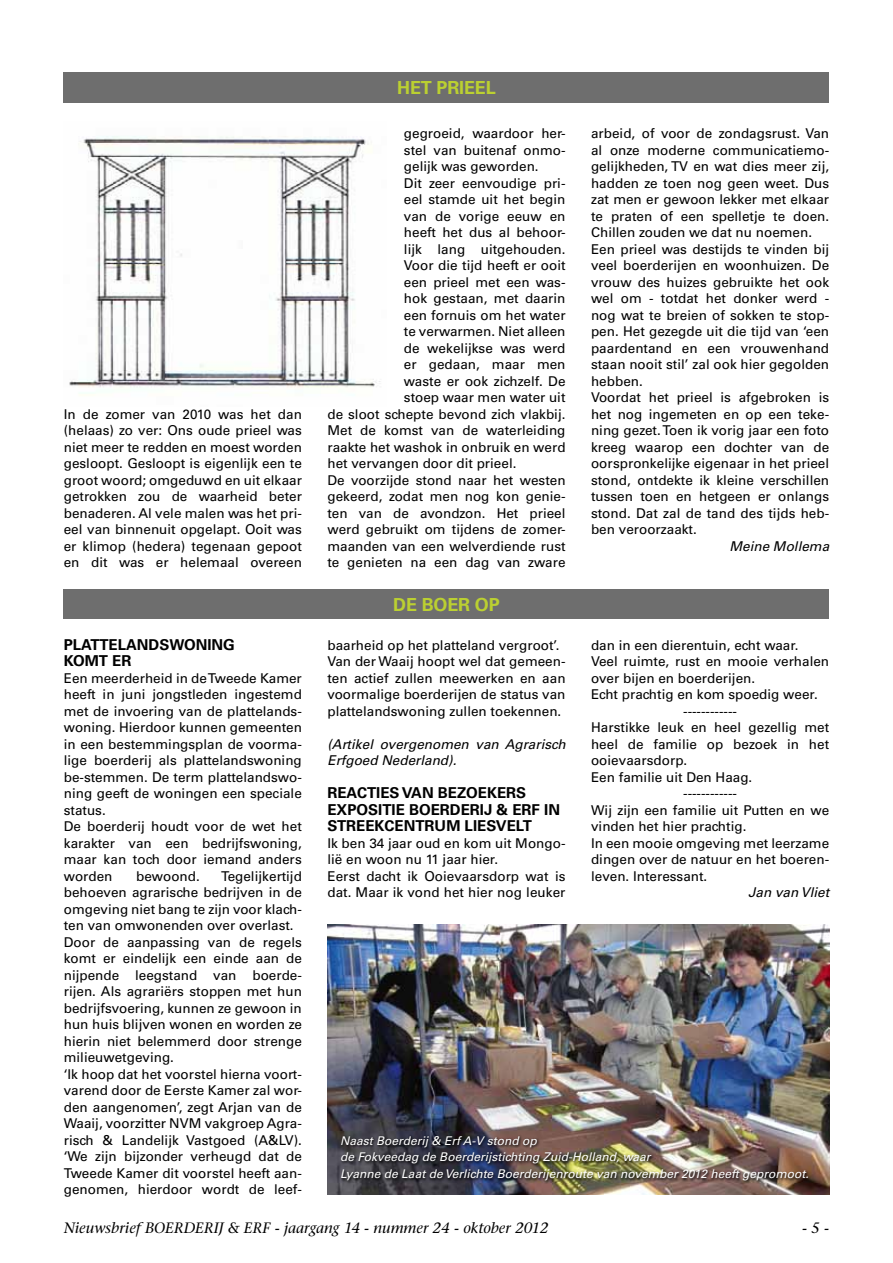
<style>
.page{position:relative;width:893px;height:1263px;background:#fff}
.page>*{position:absolute;margin:0;border:0;box-sizing:border-box;transform-origin:0 0}
.t1{font:700 18px "Univers LT Std";letter-spacing:-.01em;color:#bbd031}
.t2{font:700 15px/16.5px "Univers LT Std";color:#000}
.t3{font:italic 500 15px "Stone Serif Std";color:#000}
.t4{font:13.5px/16.5px "Univers LT Std";color:#000}
.t5{font:italic 13.5px/16.5px "Univers LT Std";color:#000}
.t6{font:italic 12px/16.5px "Univers LT Std";color:#fff}
</style>
<div class="page">
<div style="left:64px;top:589px;width:765px;height:30px;background:#6e6e6e"></div>
<div style="left:64px;top:72px;width:765px;height:30px;background:#6e6e6e"></div>
<img style="left:69px;top:136px;width:311px;height:252px">
<img style="left:327px;top:925px;width:502px;height:270px">
<img style="left:339px;top:1134px;width:472px;height:50px">
<p class="t4" style="left:64px;top:406px;width:240px;text-align:justify">In de zomer van 2010 was het dan (helaas) zo ver: Ons oude prieel was niet meer te redden en moest worden gesloopt. Gesloopt is eigenlijk een te groot woord; omgeduwd en uit elkaar getrokken zou de waarheid beter benaderen. Al vele malen was het pri&shy;eel van binnenuit opgelapt. Ooit was er klimop (hedera) tegenaan gepoot en dit was er helemaal overeen</p>
<p class="t2" style="left:64px;top:636px;width:173px">PLATTELANDSWONING<br>KOMT ER</p>
<p class="t4" style="left:64px;top:670px;width:240px">Een meerderheid in de Tweede Kamer heeft in juni jongstleden ingestemd met de invoering van de plattelands&shy;woning. Hierdoor kunnen gemeenten in een bestemmingsplan de voorma&shy;lige boerderij als plattelandswoning be-stemmen. De term plattelandswo&shy;ning geeft de woningen een speciale status.<br>De boerderij houdt voor de wet het karakter van een bedrijfswoning, maar kan toch door iemand anders worden</p>
<p class="t4" style="left:64px;top:868px;width:240px;text-indent:157px">Tegelijkertijd behoeven agrarische bedrijven in de omgeving niet bang te zijn voor klach&shy;ten van omwonenden over overlast.<br>Door de aanpassing van de regels komt er eindelijk een einde aan de nijpende leegstand van boerde&shy;rijen. Als agrariërs stoppen met hun bedrijfsvoering, kunnen ze gewoon in hun huis blijven wonen en worden ze hierin niet belemmerd door strenge milieuwetgeving.<br>‘Ik hoop dat het voorstel hierna voort&shy;varend door de Eerste Kamer zal wor&shy;den aangenomen’, zegt Arjan van de Waaij, voorzitter NVM vakgroep Agra&shy;risch &amp; Landelijk Vastgoed (A&amp;LV). ‘We zijn bijzonder verheugd dat de Tweede Kamer dit voorstel heeft aan&shy;genomen, hierdoor wordt de leef-</p>
<p class="t4" style="left:136px;top:868px;width:65px">bewoond.</p>
<h1 class="t1" style="left:397px;top:77px;width:100px">HET PRIEEL</h1>
<p class="t4" style="left:404px;top:125px;width:163px">gegroeid, waardoor her-</p>
<p class="t4" style="left:404px;top:142px;width:163px">stel van buitenaf onmo-</p>
<p class="t4" style="left:404px;top:158px;width:136px">gelijk was geworden.</p>
<p class="t4" style="left:404px;top:175px;width:163px">Dit zeer eenvoudige pri-</p>
<p class="t4" style="left:404px;top:191px;width:163px">eel stamde uit het begin</p>
<p class="t4" style="left:404px;top:208px;width:163px">van de vorige eeuw en</p>
<p class="t4" style="left:404px;top:224px;width:163px">heeft het dus al behoor-</p>
<p class="t4" style="left:404px;top:241px;width:163px">lijk lang uitgehouden.</p>
<p class="t4" style="left:404px;top:257px;width:163px">Voor die tijd heeft er ooit</p>
<p class="t4" style="left:404px;top:274px;width:163px">een prieel met een was-</p>
<p class="t4" style="left:404px;top:290px;width:163px">hok gestaan, met daarin</p>
<p class="t4" style="left:404px;top:307px;width:163px">een fornuis om het water</p>
<p class="t4" style="left:404px;top:323px;width:163px">te verwarmen. Niet alleen</p>
<p class="t4" style="left:404px;top:340px;width:163px">de wekelijkse was werd</p>
<p class="t4" style="left:404px;top:356px;width:163px">er gedaan, maar men</p>
<p class="t4" style="left:404px;top:373px;width:163px">waste er ook zichzelf. De</p>
<p class="t4" style="left:404px;top:389px;width:163px">stoep waar men water uit</p>
<p class="t4" style="left:327px;top:406px;width:240px">de sloot schepte bevond zich vlakbij.</p>
<p class="t4" style="left:327px;top:422px;width:240px">Met de komst van de waterleiding</p>
<p class="t4" style="left:327px;top:439px;width:240px">raakte het washok in onbruik en werd</p>
<p class="t4" style="left:327px;top:455px;width:191px">het vervangen door dit prieel.</p>
<p class="t4" style="left:327px;top:472px;width:240px">De voorzijde stond naar het westen</p>
<p class="t4" style="left:327px;top:488px;width:240px">gekeerd, zodat men nog kon genie-</p>
<p class="t4" style="left:327px;top:505px;width:240px">ten van de avondzon. Het prieel</p>
<p class="t4" style="left:327px;top:521px;width:240px">werd gebruikt om tijdens de zomer-</p>
<p class="t4" style="left:327px;top:538px;width:240px">maanden van een welverdiende rust</p>
<p class="t4" style="left:327px;top:554px;width:240px">te genieten na een dag van zware</p>
<h1 class="t1" style="left:393px;top:594px;width:108px">DE BOER OP</h1>
<p class="t4" style="left:327px;top:637px;width:240px">baarheid op het platteland vergroot’.<br>Van der Waaij hoopt wel dat gemeen&shy;ten actief zullen meewerken en aan voormalige boerderijen de status van plattelandswoning zullen toekennen.</p>
<p class="t5" style="left:327px;top:736px;width:240px">(Artikel overgenomen van Agrarisch<br>Erfgoed Nederland).</p>
<p class="t2" style="left:327px;top:785px;width:234px">REACTIES VAN BEZOEKERS<br>EXPOSITIE BOERDERIJ &amp; ERF IN<br>STREEKCENTRUM LIESVELT</p>
<p class="t4" style="left:327px;top:835px;width:240px">Ik ben 34 jaar oud en kom uit Mongo&shy;lië en woon nu 11 jaar hier.<br>Eerst dacht ik Ooievaarsdorp wat is dat. Maar ik vond het hier nog leuker</p>
<p class="t4" style="left:591px;top:125px;width:240px">arbeid, of voor de zondagsrust. Van al onze moderne communicatiemo&shy;gelijkheden, TV en wat dies meer zij, hadden ze toen nog geen weet. Dus zat men er gewoon lekker met elkaar te praten of een spelletje te doen.<br>Chillen zouden we dat nu noemen.<br>Een prieel was destijds te vinden bij veel boerderijen en woonhuizen. De vrouw des huizes gebruikte het ook wel om - totdat het donker werd - nog wat te breien of sokken te stop&shy;pen. Het gezegde uit die tijd van ‘een paardentand en een vrouwenhand staan nooit stil’ zal ook hier gegolden hebben.<br>Voordat het prieel is afgebroken is het nog ingemeten en op een teke&shy;ning gezet. Toen ik vorig jaar een foto kreeg waarop een dochter van de oorspronkelijke eigenaar in het prieel stond, ontdekte ik kleine verschillen tussen toen en hetgeen er onlangs stond. Dat zal de tand des tijds heb&shy;ben veroorzaakt.</p>
<p class="t5" style="left:729px;top:538px;width:101px">Meine Mollema</p>
<p class="t4" style="left:591px;top:637px;width:209px">dan in een dierentuin, echt waar.</p>
<p class="t4" style="left:591px;top:653px;width:240px">Veel ruimte, rust en mooie verhalen</p>
<p class="t4" style="left:591px;top:670px;width:166px">over bijen en boerderijen.</p>
<p class="t4" style="left:591px;top:686px;width:228px">Echt prachtig en kom spoedig weer.</p>
<p class="t4" style="left:683px;top:703px;width:55px">------------</p>
<p class="t4" style="left:591px;top:719px;width:240px">Harstikke leuk en heel gezellig met</p>
<p class="t4" style="left:591px;top:736px;width:240px">heel de familie op bezoek in het</p>
<p class="t4" style="left:591px;top:752px;width:98px">ooievaarsdorp.</p>
<p class="t4" style="left:591px;top:769px;width:163px">Een familie uit Den Haag.</p>
<p class="t4" style="left:683px;top:785px;width:55px">------------</p>
<p class="t4" style="left:591px;top:802px;width:240px">Wij zijn een familie uit Putten en we</p>
<p class="t4" style="left:591px;top:818px;width:157px">vinden het hier prachtig.</p>
<p class="t4" style="left:591px;top:835px;width:240px">In een mooie omgeving met leerzame</p>
<p class="t4" style="left:591px;top:851px;width:240px">dingen over de natuur en het boeren-</p>
<p class="t4" style="left:591px;top:868px;width:118px">leven. Interessant.</p>
<p class="t5" style="left:748px;top:884px;width:82px">Jan van Vliet</p>
<p class="t6" style="left:340px;top:1132px;width:470px">Naast Boerderij &amp; Erf A-V stond op<br>de Fokveedag de Boerderijstichting Zuid-Holland, waar<br>Lyanne de Laat de Verlichte Boerderijenroute van november 2012 heeft gepromoot.</p>
<p class="t3" style="left:64px;top:1219px;width:486px">Nieuwsbrief BOERDERIJ &amp; ERF - jaargang 14 - nummer 24 - oktober 2012</p>
<p class="t3" style="left:802px;top:1219px;width:29px">- 5 -</p>
</div>
